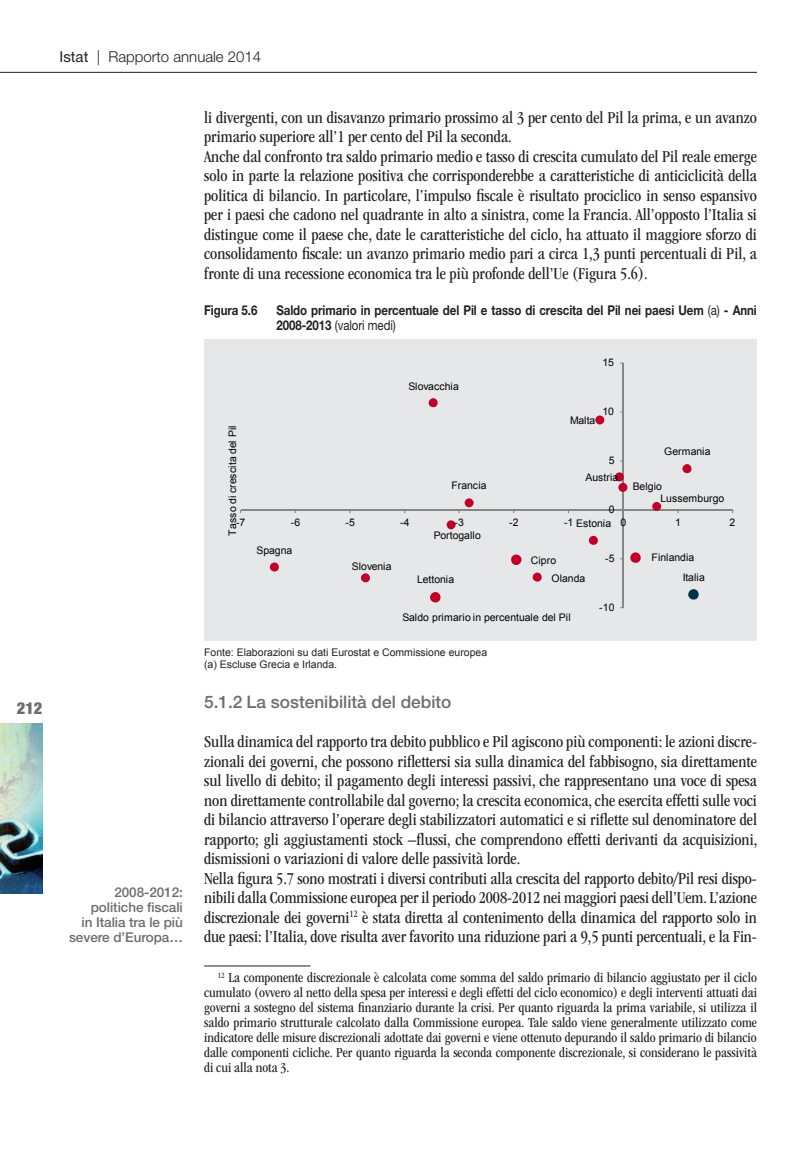
<style>
.page{position:relative;width:808px;height:1149px;background:#fff}
.page>*{position:absolute;margin:0;border:0;box-sizing:border-box;transform-origin:0 0}
.t1{font:condensed 17.25px/19.5px "ITC Garamond Std";color:#231f20}
.t2{font:500 17.25px "Helvetica Neue LT Std";color:#6c6d70}
.t3{font:900 condensed 16.5px "Helvetica Neue LT Std";color:#6c6d70}
.t4{font:300 15px "Helvetica Neue LT Std";color:#231f20}
.t5{font:condensed 14.25px/15px "ITC Garamond Std";color:#231f20;text-align:justify}
.t6{font:700 13.5px/15px "Helvetica Neue LT Std";letter-spacing:-.005em;color:#231f20;scale:.85 1}
.t7{font:500 13.5px/15px "Helvetica Neue LT Std";letter-spacing:-.005em;color:#6c6d70;text-align:right}
.t8{font:10.5px "Arial";letter-spacing:-.005em;color:#000}
.t9{font:10.5px/12px "Arial";color:#231f20}
.t10{font:10.5px "Arial";letter-spacing:.015em;color:#000}
.s1{font-weight:400}
</style>
<div class="page">
<hr style="left:0;top:72px;width:757px;height:1px;background:#231f20">
<img style="left:0;top:723px;width:43px;height:170px">
<hr style="left:204px;top:965px;width:106px;height:1px;background:#231f20">
<div style="left:204px;top:339px;width:553px;height:302px;background:#e6e7e9"></div>
<hr style="left:623px;top:363px;width:1px;height:244px;background:#868686">
<hr style="left:241px;top:509px;width:491px;height:1px;background:#868686">
<div style="left:618px;top:482px;width:9px;height:9px;background:#c1002a;border-radius:50%"></div>
<div style="left:615px;top:472px;width:9px;height:9px;background:#c1002a;border-radius:50%"></div>
<div style="left:511px;top:554px;width:10px;height:11px;background:#c1002a;border-radius:50%"></div>
<div style="left:589px;top:535px;width:9px;height:9px;background:#c1002a;border-radius:50%"></div>
<div style="left:630px;top:552px;width:11px;height:10px;background:#c1002a;border-radius:50%"></div>
<div style="left:465px;top:498px;width:9px;height:9px;background:#c1002a;border-radius:50%"></div>
<div style="left:682px;top:464px;width:9px;height:9px;background:#c1002a;border-radius:50%"></div>
<div style="left:688px;top:589px;width:11px;height:10px;background:#00324b;border-radius:50%"></div>
<div style="left:430px;top:592px;width:10px;height:10px;background:#c1002a;border-radius:50%"></div>
<div style="left:652px;top:502px;width:9px;height:9px;background:#c1002a;border-radius:50%"></div>
<div style="left:595px;top:415px;width:9px;height:9px;background:#c1002a;border-radius:50%"></div>
<div style="left:447px;top:520px;width:9px;height:9px;background:#c1002a;border-radius:50%"></div>
<div style="left:533px;top:572px;width:9px;height:9px;background:#c1002a;border-radius:50%"></div>
<div style="left:429px;top:398px;width:9px;height:9px;background:#c1002a;border-radius:50%"></div>
<div style="left:361px;top:573px;width:9px;height:9px;background:#c1002a;border-radius:50%"></div>
<div style="left:270px;top:562px;width:9px;height:9px;background:#c1002a;border-radius:50%"></div>
<p class="t3" style="left:17px;top:697px;width:27px">212</p>
<p class="t4" style="left:60px;top:47px;width:203px"><span class="s1">Istat</span> | Rapporto annuale 2014</p>
<p class="t1" style="left:204px;top:108px;width:554px">li divergenti, con un disavanzo primario prossimo al 3 per cento del Pil la prima, e un avanzo primario superiore all’1 per cento del Pil la seconda.<br>Anche dal confronto tra saldo primario medio e tasso di crescita cumulato del Pil reale emerge solo in parte la relazione positiva che corrisponderebbe a caratteristiche di anticiclicità della politica di bilancio. In particolare, l’impulso fiscale è risultato prociclico in senso espansivo per i paesi che cadono nel quadrante in alto a sinistra, come la Francia. All’opposto l’Italia si distingue come il paese che, date le caratteristiche del ciclo, ha attuato il maggiore sforzo di consolidamento fiscale: un avanzo primario medio pari a circa 1,3 punti percentuali di Pil, a fronte di una recessione economica tra le più profonde dell’Ue (Figura 5.6).</p>
<p class="t6" style="left:204px;top:302px;width:64px">Figura 5.6</p>
<p class="t6" style="left:276px;top:302px;width:567px">Saldo primario in percentuale del Pil e tasso di crescita del Pil nei paesi Uem <span class="s1">(a)</span> - Anni<br>2008-2013 <span class="s1">(valori medi)</span></p>
<p class="t8" style="left:408px;top:379px;width:52px">Slovacchia</p>
<p class="t8" style="left:602px;top:356px;width:13px">15</p>
<p class="t8" style="left:570px;top:413px;width:27px">Malta</p>
<p class="t8" style="left:602px;top:405px;width:13px">10</p>
<p class="t10" style="left:225px;top:535px;width:112px;rotate:-90deg">Tasso di crescita del Pil</p>
<p class="t8" style="left:664px;top:444px;width:48px">Germania</p>
<p class="t8" style="left:609px;top:454px;width:7px">5</p>
<p class="t8" style="left:586px;top:470px;width:34px">Austria</p>
<p class="t8" style="left:451px;top:478px;width:37px">Francia</p>
<p class="t8" style="left:633px;top:479px;width:31px">Belgio</p>
<p class="t8" style="left:660px;top:491px;width:65px">Lussemburgo</p>
<p class="t8" style="left:609px;top:502px;width:7px">0</p>
<p class="t8" style="left:236px;top:515px;width:11px">-7</p>
<p class="t8" style="left:291px;top:515px;width:11px">-6</p>
<p class="t8" style="left:345px;top:515px;width:11px">-5</p>
<p class="t8" style="left:400px;top:515px;width:11px">-4</p>
<p class="t8" style="left:455px;top:515px;width:11px">-3</p>
<p class="t8" style="left:509px;top:515px;width:11px">-2</p>
<p class="t8" style="left:564px;top:515px;width:11px">-1</p>
<p class="t8" style="left:620px;top:515px;width:7px">0</p>
<p class="t8" style="left:675px;top:515px;width:7px">1</p>
<p class="t8" style="left:730px;top:515px;width:7px">2</p>
<p class="t8" style="left:576px;top:516px;width:36px">Estonia</p>
<p class="t8" style="left:434px;top:528px;width:49px">Portogallo</p>
<p class="t8" style="left:256px;top:543px;width:37px">Spagna</p>
<p class="t8" style="left:352px;top:559px;width:41px">Slovenia</p>
<p class="t8" style="left:531px;top:553px;width:27px">Cipro</p>
<p class="t8" style="left:605px;top:551px;width:11px">-5</p>
<p class="t8" style="left:651px;top:550px;width:44px">Finlandia</p>
<p class="t8" style="left:417px;top:572px;width:39px">Lettonia</p>
<p class="t8" style="left:683px;top:569px;width:23px">Italia</p>
<p class="t8" style="left:551px;top:571px;width:35px">Olanda</p>
<p class="t8" style="left:599px;top:600px;width:17px">-10</p>
<p class="t7" style="left:69px;top:884px;width:115px">2008-2012: politiche fiscali<br>in Italia tra le più severe d’Europa…</p>
<p class="t8" style="left:402px;top:610px;width:170px">Saldo primario in percentuale del Pil</p>
<p class="t9" style="left:204px;top:646px;width:285px">Fonte: Elaborazioni su dati Eurostat e Commissione europea (a) Escluse Grecia e Irlanda.</p>
<p class="t2" style="left:204px;top:691px;width:249px">5.1.2 La sostenibilità del debito</p>
<p class="t1" style="left:204px;top:732px;width:555px">Sulla dinamica del rapporto tra debito pubblico e Pil agiscono più componenti: le azioni discre&shy;zionali dei governi, che possono riflettersi sia sulla dinamica del fabbisogno, sia direttamente sul livello di debito; il pagamento degli interessi passivi, che rappresentano una voce di spesa non direttamente controllabile dal governo; la crescita economica, che esercita effetti sulle voci di bilancio attraverso l’operare degli stabilizzatori automatici e si riflette sul denominatore del rapporto; gli aggiustamenti stock –flussi, che comprendono effetti derivanti da acquisizioni, dismissioni o variazioni di valore delle passività lorde.<br>Nella figura 5.7 sono mostrati i diversi contributi alla crescita del rapporto debito/Pil resi dispo&shy;nibili dalla Commissione europea per il periodo 2008-2012 nei maggiori paesi dell’Uem. L’azione discrezionale dei governi<sup>12</sup> è stata diretta al contenimento della dinamica del rapporto solo in due paesi: l’Italia, dove risulta aver favorito una riduzione pari a 9,5 punti percentuali, e la Fin-</p>
<p class="t5" style="left:204px;top:970px;width:554px;text-indent:14px"><sup>12</sup> La componente discrezionale è calcolata come somma del saldo primario di bilancio aggiustato per il ciclo cumulato (ovvero al netto della spesa per interessi e degli effetti del ciclo economico) e degli interventi attuati dai governi a sostegno del sistema finanziario durante la crisi. Per quanto riguarda la prima variabile, si utilizza il saldo primario strutturale calcolato dalla Commissione europea. Tale saldo viene generalmente utilizzato come indicatore delle misure discrezionali adottate dai governi e viene ottenuto depurando il saldo primario di bilancio dalle componenti cicliche. Per quanto riguarda la seconda componente discrezionale, si considerano le passività di cui alla nota 3.</p>
</div>
